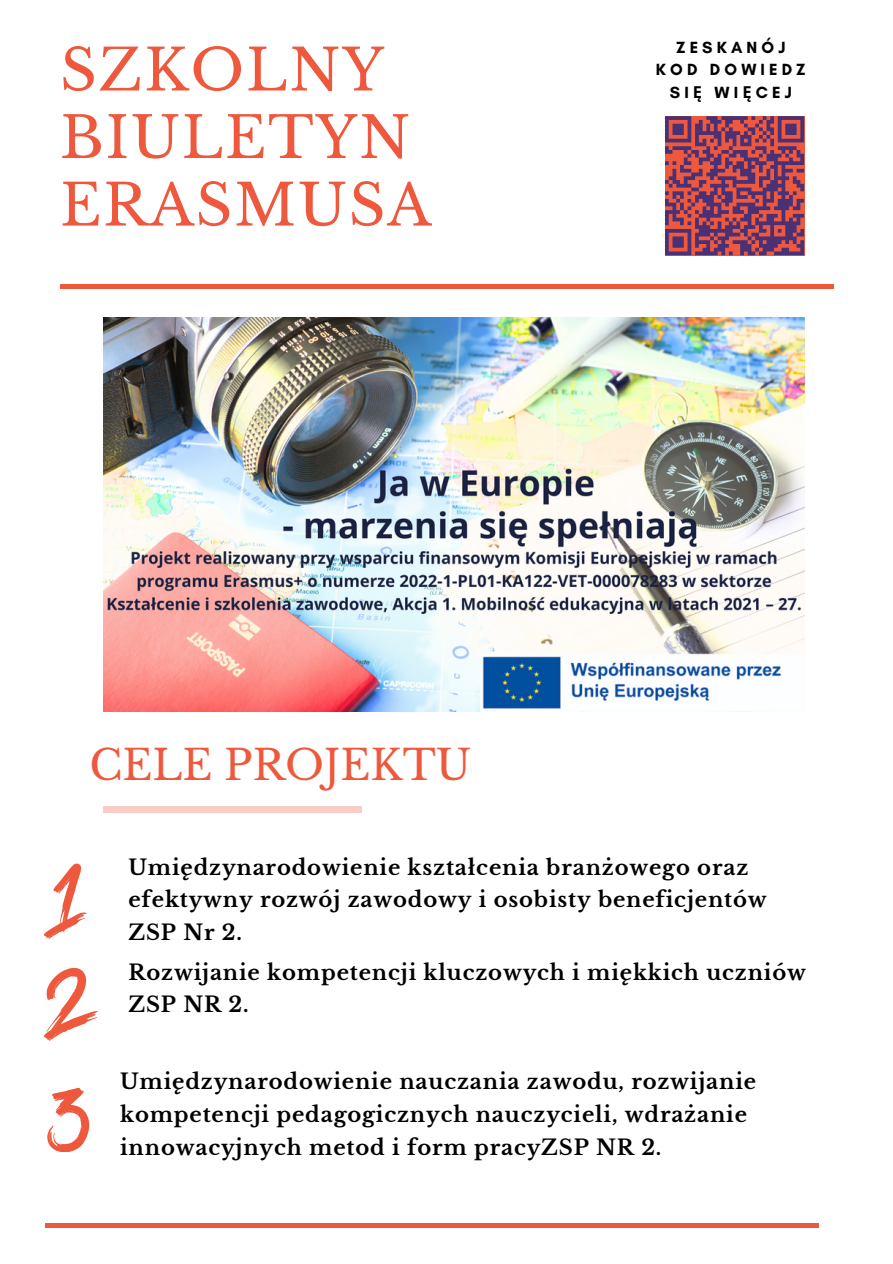
<style>
.page{position:relative;width:893px;height:1264px;background:#fff}
.page>*{position:absolute;margin:0;border:0;box-sizing:border-box;transform-origin:0 0}
.t1{font:57px/67.5px "Libre Baskerville";letter-spacing:.03em;color:#ee593d}
.t2{font:41.25px "Libre Baskerville";color:#ee593d}
.t3{font:700 21.15px/32.7px "Libre Baskerville";letter-spacing:.04em;color:#000}
.t4{font:700 16.5px/22.5px "Glacial Indifference";letter-spacing:.25em;color:#000;text-align:center}
.s1{font-family:"Noto Sans"}
</style>
<div class="page">
<div style="left:60px;top:284px;width:773px;height:5px;background:#ee593d"></div>
<div style="left:103px;top:806px;width:259px;height:7px;background:#f9cdc5"></div>
<hr style="left:45px;top:1223px;width:773px;height:4px;background:#ee593d">
<img style="left:103px;top:318px;width:701px;height:393px">
<svg style="left:44px;top:863px;width:43px;height:76px"></svg>
<svg style="left:44px;top:967px;width:54px;height:73px"></svg>
<svg style="left:47px;top:1087px;width:42px;height:64px"></svg>
<svg style="left:665px;top:116px;width:139px;height:140px;background:#984359"></svg>
<p class="t1" style="left:60px;top:37px;width:372px">SZKOLNY<br>BIULETYN<br>ERASMUSA</p>
<p class="t4" style="left:655px;top:35px;width:151px">ZESKANÓJ<br>KOD DOWIEDZ<br>SI<span class="s1">Ę</span> WI<span class="s1">Ę</span>CEJ</p>
<p class="t2" style="left:89px;top:740px;width:383px">CELE PROJEKTU</p>
<p class="t3" style="left:128px;top:850px;width:639px">Umiędzynarodowienie kształcenia branżowego oraz efektywny rozwój zawodowy i osobisty beneficjentów<br>ZSP Nr 2.</p>
<p class="t3" style="left:128px;top:956px;width:679px">Rozwijanie kompetencji kluczowych i miękkich uczniów<br>ZSP NR 2.</p>
<p class="t3" style="left:120px;top:1065px;width:637px">Umiędzynarodowienie nauczania zawodu, rozwijanie kompetencji pedagogicznych nauczycieli, wdrażanie innowacyjnych metod i form pracyZSP NR 2.</p>
</div>
